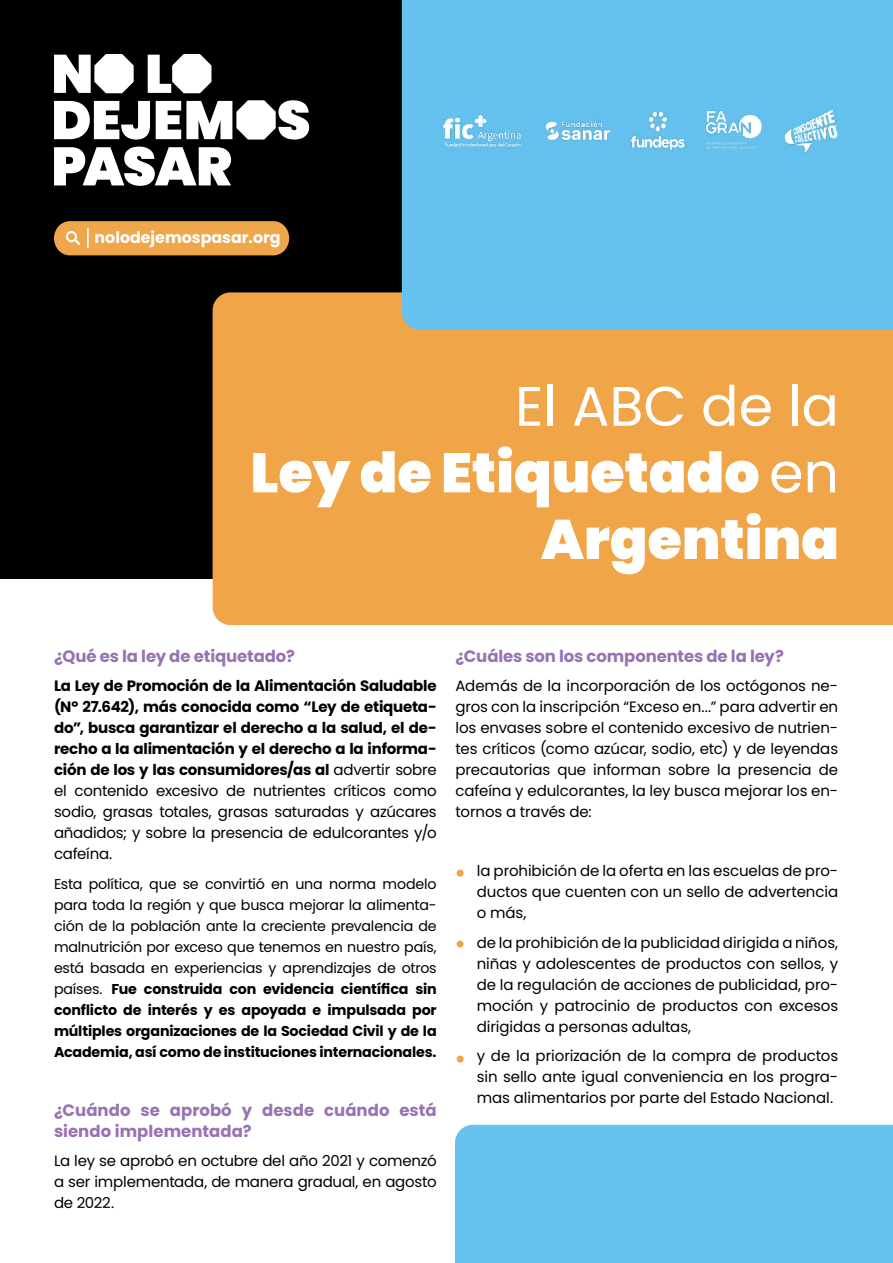
<style>
.page{position:relative;width:893px;height:1263px;background:#fff}
.page>*{position:absolute;margin:0;border:0;box-sizing:border-box;transform-origin:0 0}
.t1{font:900 55.5px/66.6px "Poppins";color:#fff;text-align:right}
.t2{font:700 16.5px/21px "Poppins";color:#9972b3}
.t3{font:700 16.5px "Poppins";letter-spacing:-.005em;color:#9972b2}
.t4{font:700 15.9px "Poppins";color:#fff}
.t5{font:15px/21px "Poppins";letter-spacing:-.005em;color:#000;text-align:justify}
.t6{font:700 15px/21px "Poppins";letter-spacing:-.015em;color:#000;text-align:justify}
.t7{font:14.25px/21px "Poppins";letter-spacing:-.015em;color:#000;text-align:justify}
.s1{font-weight:400}
.s2{font-weight:700}
</style>
<div class="page">
<div style="left:0;top:0;width:474px;height:578px;background:#000"></div>
<div style="left:213px;top:292px;width:680px;height:333px;background:#f0a648"></div>
<div style="left:402px;top:0;width:491px;height:330px;background:#65c1ed"></div>
<div style="left:455px;top:1125px;width:438px;height:138px;background:#65c1ed"></div>
<svg style="left:54px;top:147px;width:177px;height:39px"></svg>
<svg style="left:148px;top:54px;width:63px;height:39px"></svg>
<svg style="left:54px;top:54px;width:80px;height:39px"></svg>
<svg style="left:54px;top:101px;width:96px;height:39px"></svg>
<svg style="left:156px;top:100px;width:153px;height:40px"></svg>
<img style="left:442px;top:107px;width:397px;height:48px">
<div style="left:54px;top:221px;width:235px;height:34px;background:#f0a64a;border-radius:16px"></div>
<svg style="left:65px;top:231px;width:15px;height:14px"></svg>
<hr style="left:87px;top:228px;width:2px;height:20px;background:#fff">
<div style="left:457px;top:870px;width:7px;height:7px;background:#f0a648;border-radius:50%"></div>
<div style="left:457px;top:940px;width:7px;height:7px;background:#f0a648;border-radius:50%"></div>
<div style="left:457px;top:1055px;width:7px;height:7px;background:#f0a648;border-radius:50%"></div>
<p class="t4" style="left:95px;top:228px;width:188px">nolodejemospasar.org</p>
<h1 class="t1" style="left:250px;top:373px;width:590px"><span class="s1">El ABC de la<br></span>Ley de Etiquetado <span class="s1">en<br></span>Argentina</h1>
<p class="t3" style="left:54px;top:646px;width:242px">¿Qué es la ley de etiquetado?</p>
<p class="t6" style="left:54px;top:675px;width:384px">La Ley de Promoción de la Alimentación Saludable (Nº 27.642), más conocida como “Ley de etiqueta&shy;do”, busca garantizar el derecho a la salud, el de&shy;recho a la alimentación y el derecho a la informa&shy;ción de los y las consumidores/as al <span class="s1">advertir sobre el contenido excesivo de nutrientes críticos como sodio, grasas totales, grasas saturadas y azúcares añadidos; y sobre la presencia de edulcorantes y/o cafeína.</span></p>
<p class="t7" style="left:54px;top:873px;width:384px">Esta política, que se convirtió en una norma modelo para toda la región y que busca mejorar la alimenta&shy;ción de la población ante la creciente prevalencia de malnutrición por exceso que tenemos en nuestro país, está basada en experiencias y aprendizajes de otros países. <span class="s2">Fue construida con evidencia científica sin conflicto de interés y es apoyada e impulsada por múltiples organizaciones de la Sociedad Civil y de la Academia, así como de instituciones internacionales.</span></p>
<p class="t2" style="left:54px;top:1099px;width:384px">¿Cuándo se aprobó y desde cuándo está siendo implementada?</p>
<p class="t5" style="left:54px;top:1150px;width:384px">La ley se aprobó en octubre del año 2021 y comenzó a ser implementada, de manera gradual, en agosto de 2022.</p>
<p class="t2" style="left:455px;top:645px;width:330px">¿Cuáles son los componentes de la ley?</p>
<p class="t5" style="left:455px;top:675px;width:384px">Además de la incorporación de los octógonos ne&shy;gros con la inscripción “Exceso en...” para advertir en los envases sobre el contenido excesivo de nutrien&shy;tes críticos (como azúcar, sodio, etc) y de leyendas precautorias que informan sobre la presencia de cafeína y edulcorantes, la ley busca mejorar los en&shy;tornos a través de:</p>
<p class="t5" style="left:477px;top:860px;width:363px">la prohibición de la oferta en las escuelas de pro&shy;ductos que cuenten con un sello de advertencia o más,</p>
<p class="t5" style="left:477px;top:932px;width:363px">de la prohibición de la publicidad dirigida a niños, niñas y adolescentes de productos con sellos, y de la regulación de acciones de publicidad, pro&shy;moción y patrocinio de productos con excesos dirigidas a personas adultas,</p>
<p class="t5" style="left:477px;top:1045px;width:363px">y de la priorización de la compra de productos sin sello ante igual conveniencia en los progra&shy;mas alimentarios por parte del Estado Nacional.</p>
</div>
